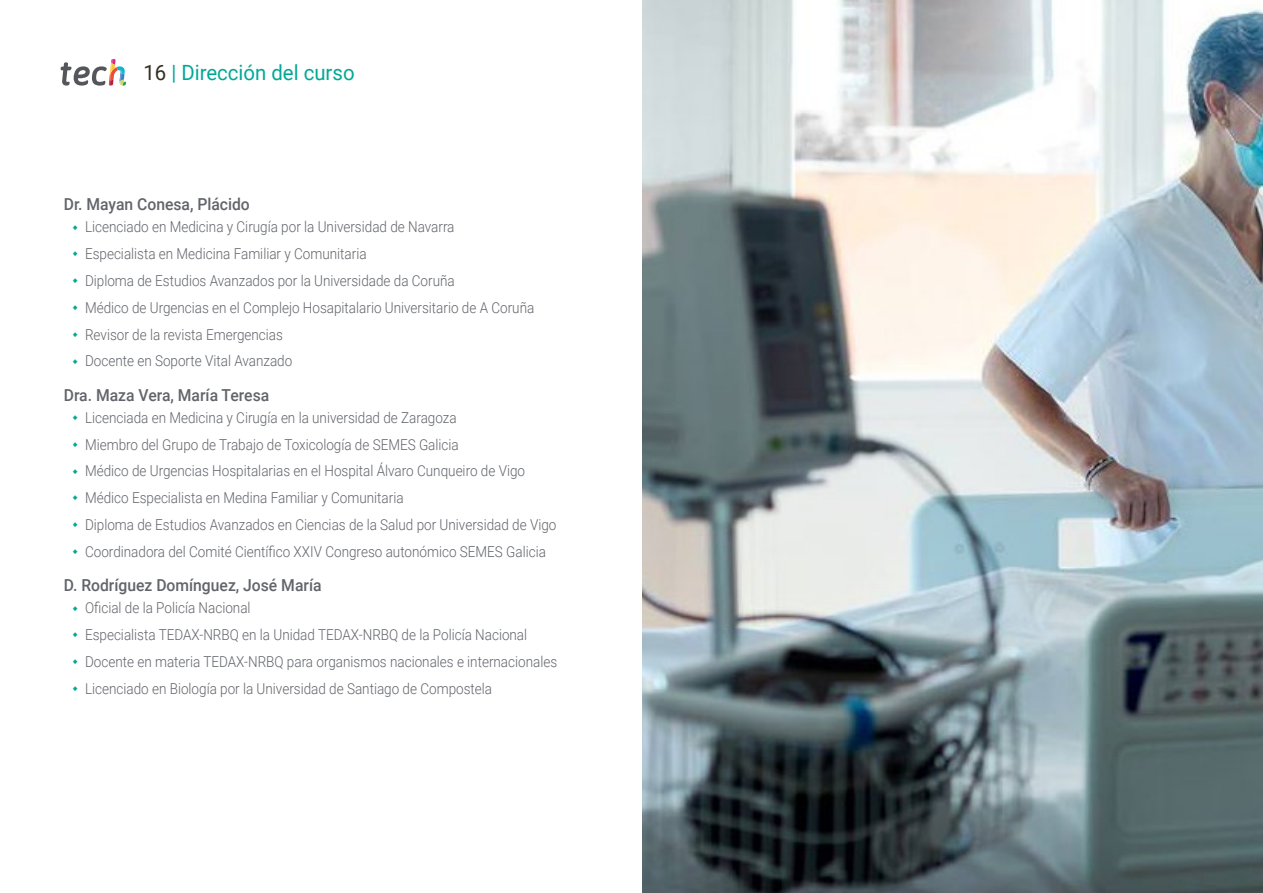
<style>
.page{position:relative;width:1263px;height:893px;background:#fff}
.page>*{position:absolute;margin:0;border:0;box-sizing:border-box;transform-origin:0 0}
.t1{font:21px "Roboto";color:#00a996}
.t2{font:500 16.5px "Roboto";color:#61646a;scale:.95 1}
.t3{font:300 15px/26.7px "Roboto";color:#61646a;scale:.9 1}
.s1{color:#312e20}
</style>
<div class="page">
<img style="left:642px;top:0;width:621px;height:893px">
<svg style="left:61px;top:59px;width:65px;height:27px"></svg>
<h1 class="t1" style="left:144px;top:57px;width:213px"><span class="s1">16</span> | Dirección del curso</h1>
<p class="t2" style="left:64px;top:193px;width:197px">Dr. Mayan Conesa, Plácido</p>
<p class="t3" style="left:85px;top:213px;width:501px">Licenciado en Medicina y Cirugía por la Universidad de Navarra<br>Especialista en Medicina Familiar y Comunitaria<br>Diploma de Estudios Avanzados por la Universidade da Coruña<br>Médico de Urgencias en el Complejo Hosapitalario Universitario de A Coruña Revisor de la revista Emergencias<br>Docente en Soporte Vital Avanzado</p>
<p class="t2" style="left:64px;top:383px;width:218px">Dra. Maza Vera, María Teresa</p>
<p class="t3" style="left:85px;top:404px;width:525px">Licenciada en Medicina y Cirugía en la universidad de Zaragoza<br>Miembro del Grupo de Trabajo de Toxicología de SEMES Galicia<br>Médico de Urgencias Hospitalarias en el Hospital Álvaro Cunqueiro de Vigo Médico Especialista en Medina Familiar y Comunitaria<br>Diploma de Estudios Avanzados en Ciencias de la Salud por Universidad de Vigo Coordinadora del Comité Científico XXIV Congreso autonómico SEMES Galicia</p>
<p class="t2" style="left:64px;top:573px;width:273px">D. Rodríguez Domínguez, José María</p>
<p class="t3" style="left:85px;top:594px;width:526px">Oficial de la Policía Nacional<br>Especialista TEDAX-NRBQ en la Unidad TEDAX-NRBQ de la Policía Nacional Docente en materia TEDAX-NRBQ para organismos nacionales e internacionales Licenciado en Biología por la Universidad de Santiago de Compostela</p>
</div>
